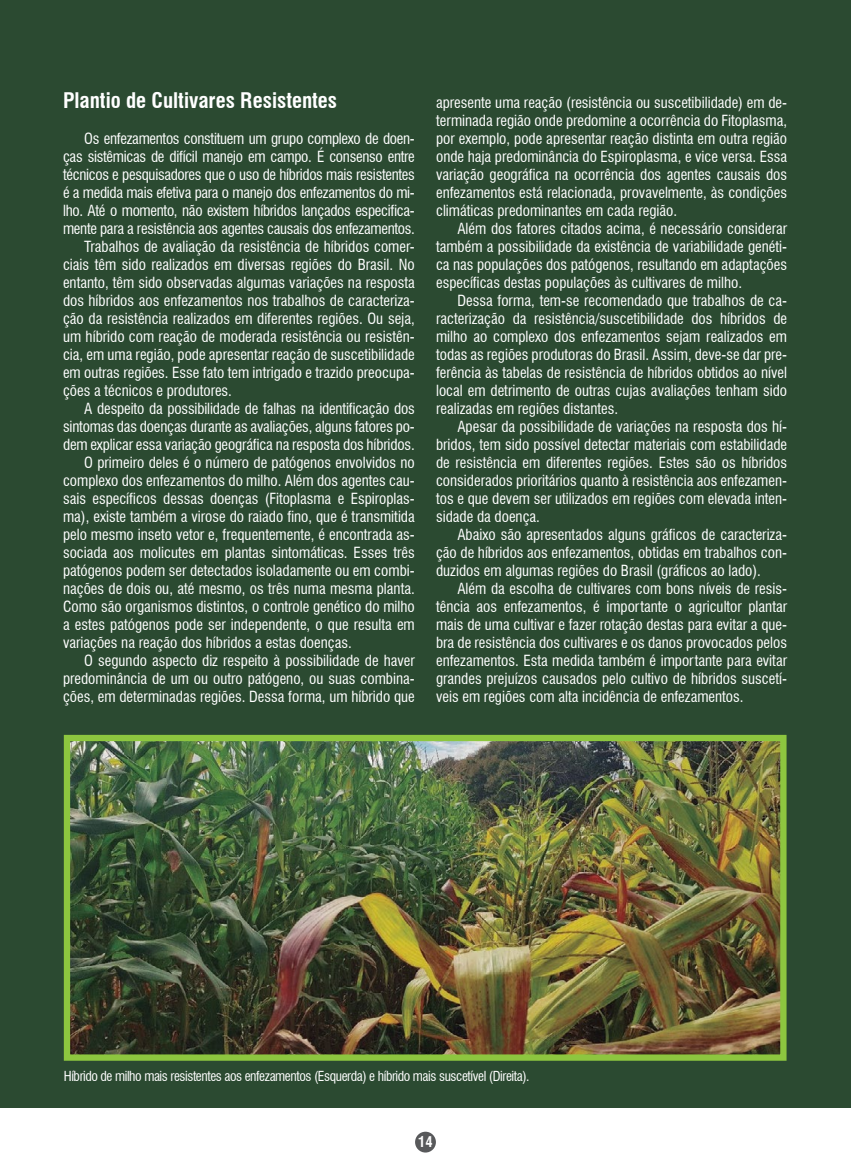
<style>
.page{position:relative;width:851px;height:1170px;background:#fff}
.page>*{position:absolute;margin:0;border:0;box-sizing:border-box;transform-origin:0 0}
.t1{font:700 condensed 21px "Swiss 721 BT";color:#fff}
.t2{font:condensed 15px/18px "Swiss 721 BT";color:#fff;text-align:justify}
.t3{font:condensed 15px "Swiss 721 BT";letter-spacing:-.02em;color:#fff}
.t4{font:700 condensed 14.4px "Swiss 721 BT";color:#fff}
.t5{font:condensed 13.5px "Swiss 721 BT";letter-spacing:-.03em;color:#fff}
</style>
<div class="page">
<div style="left:415px;top:1131px;width:21px;height:21px;background:#58595b;border-radius:50%"></div>
<div style="left:0;top:0;width:850px;height:1107px;background:#2b4a31"></div>
<img style="left:71px;top:741px;width:708px;height:312px">
<div style="left:64px;top:734px;width:722px;height:326px;border:6px solid #8dc63f"></div>
<h1 class="t1" style="left:63px;top:87px;width:275px">Plantio de Cultivares Resistentes</h1>
<p class="t3" style="left:84px;top:130px;width:332px">Os enfezamentos constituem um grupo complexo de doen-</p>
<p class="t3" style="left:63px;top:148px;width:353px">ças sistêmicas de difícil manejo em campo. É consenso entre</p>
<p class="t3" style="left:63px;top:166px;width:353px">técnicos e pesquisadores que o uso de híbridos mais resistentes</p>
<p class="t3" style="left:63px;top:184px;width:353px">é a medida mais efetiva para o manejo dos enfezamentos do mi-</p>
<p class="t3" style="left:63px;top:202px;width:353px">lho. Até o momento, não existem híbridos lançados especifica-</p>
<p class="t3" style="left:63px;top:220px;width:353px">mente para a resistência aos agentes causais dos enfezamentos.</p>
<p class="t2" style="left:84px;top:238px;width:332px">Trabalhos de avaliação da resistência de híbridos comer-</p>
<p class="t2" style="left:63px;top:256px;width:353px">ciais têm sido realizados em diversas regiões do Brasil. No</p>
<p class="t2" style="left:63px;top:274px;width:353px">entanto, têm sido observadas algumas variações na resposta</p>
<p class="t2" style="left:63px;top:292px;width:353px">dos híbridos aos enfezamentos nos trabalhos de caracteriza-</p>
<p class="t2" style="left:63px;top:310px;width:353px">ção da resistência realizados em diferentes regiões. Ou seja,</p>
<p class="t2" style="left:63px;top:328px;width:353px">um híbrido com reação de moderada resistência ou resistên-</p>
<p class="t2" style="left:63px;top:346px;width:353px">cia, em uma região, pode apresentar reação de suscetibilidade</p>
<p class="t2" style="left:63px;top:364px;width:353px">em outras regiões. Esse fato tem intrigado e trazido preocupa-</p>
<p class="t2" style="left:63px;top:382px;width:170px">ções a técnicos e produtores.</p>
<p class="t2" style="left:84px;top:400px;width:332px">A despeito da possibilidade de falhas na identificação dos</p>
<p class="t2" style="left:63px;top:418px;width:353px">sintomas das doenças durante as avaliações, alguns fatores po-</p>
<p class="t2" style="left:63px;top:436px;width:353px">dem explicar essa variação geográfica na resposta dos híbridos.</p>
<p class="t2" style="left:84px;top:454px;width:332px">O primeiro deles é o número de patógenos envolvidos no</p>
<p class="t2" style="left:63px;top:472px;width:353px">complexo dos enfezamentos do milho. Além dos agentes cau-</p>
<p class="t2" style="left:63px;top:490px;width:353px">sais específicos dessas doenças (Fitoplasma e Espiroplas-</p>
<p class="t2" style="left:63px;top:508px;width:353px">ma), existe também a virose do raiado fino, que é transmitida</p>
<p class="t2" style="left:63px;top:526px;width:353px">pelo mesmo inseto vetor e, frequentemente, é encontrada as-</p>
<p class="t2" style="left:63px;top:544px;width:353px">sociada aos molicutes em plantas sintomáticas. Esses três</p>
<p class="t2" style="left:63px;top:562px;width:353px">patógenos podem ser detectados isoladamente ou em combi-</p>
<p class="t2" style="left:63px;top:580px;width:353px">nações de dois ou, até mesmo, os três numa mesma planta.</p>
<p class="t2" style="left:63px;top:598px;width:353px">Como são organismos distintos, o controle genético do milho</p>
<p class="t2" style="left:63px;top:616px;width:353px">a estes patógenos pode ser independente, o que resulta em</p>
<p class="t2" style="left:63px;top:634px;width:290px">variações na reação dos híbridos a estas doenças.</p>
<p class="t2" style="left:84px;top:652px;width:332px">O segundo aspecto diz respeito à possibilidade de haver</p>
<p class="t2" style="left:63px;top:670px;width:353px">predominância de um ou outro patógeno, ou suas combina-</p>
<p class="t2" style="left:63px;top:688px;width:353px">ções, em determinadas regiões. Dessa forma, um híbrido que</p>
<p class="t2" style="left:436px;top:94px;width:352px">apresente uma reação (resistência ou suscetibilidade) em de&shy;terminada região onde predomine a ocorrência do Fitoplasma, por exemplo, pode apresentar reação distinta em outra região onde haja predominância do Espiroplasma, e vice versa. Essa variação geográfica na ocorrência dos agentes causais dos enfezamentos está relacionada, provavelmente, às condições climáticas predominantes em cada região.</p>
<p class="t2" style="left:436px;top:220px;width:352px;text-indent:21px">Além dos fatores citados acima, é necessário considerar também a possibilidade da existência de variabilidade genéti&shy;ca nas populações dos patógenos, resultando em adaptações específicas destas populações às cultivares de milho.</p>
<p class="t2" style="left:436px;top:292px;width:352px;text-indent:21px">Dessa forma, tem-se recomendado que trabalhos de ca&shy;racterização da resistência/suscetibilidade dos híbridos de milho ao complexo dos enfezamentos sejam realizados em todas as regiões produtoras do Brasil. Assim, deve-se dar pre&shy;ferência às tabelas de resistência de híbridos obtidos ao nível local em detrimento de outras cujas avaliações tenham sido realizadas em regiões distantes.</p>
<p class="t2" style="left:436px;top:418px;width:352px;text-indent:21px">Apesar da possibilidade de variações na resposta dos hí&shy;bridos, tem sido possível detectar materiais com estabilidade de resistência em diferentes regiões. Estes são os híbridos considerados prioritários quanto à resistência aos enfezamen&shy;tos e que devem ser utilizados em regiões com elevada inten&shy;sidade da doença.</p>
<p class="t2" style="left:436px;top:526px;width:352px;text-indent:21px">Abaixo são apresentados alguns gráficos de caracteriza&shy;ção de híbridos aos enfezamentos, obtidas em trabalhos con&shy;duzidos em algumas regiões do Brasil (gráficos ao lado).</p>
<p class="t2" style="left:436px;top:580px;width:352px;text-indent:21px">Além da escolha de cultivares com bons níveis de resis&shy;tência aos enfezamentos, é importante o agricultor plantar mais de uma cultivar e fazer rotação destas para evitar a que&shy;bra de resistência dos cultivares e os danos provocados pelos enfezamentos. Esta medida também é importante para evitar grandes prejuízos causados pelo cultivo de híbridos suscetí&shy;veis em regiões com alta incidência de enfezamentos.</p>
<p class="t5" style="left:64px;top:1067px;width:467px">Híbrido de milho mais resistentes aos enfezamentos (Esquerda) e híbrido mais suscetível (Direita).</p>
<p class="t4" style="left:418px;top:1133px;width:16px">14</p>
</div>
